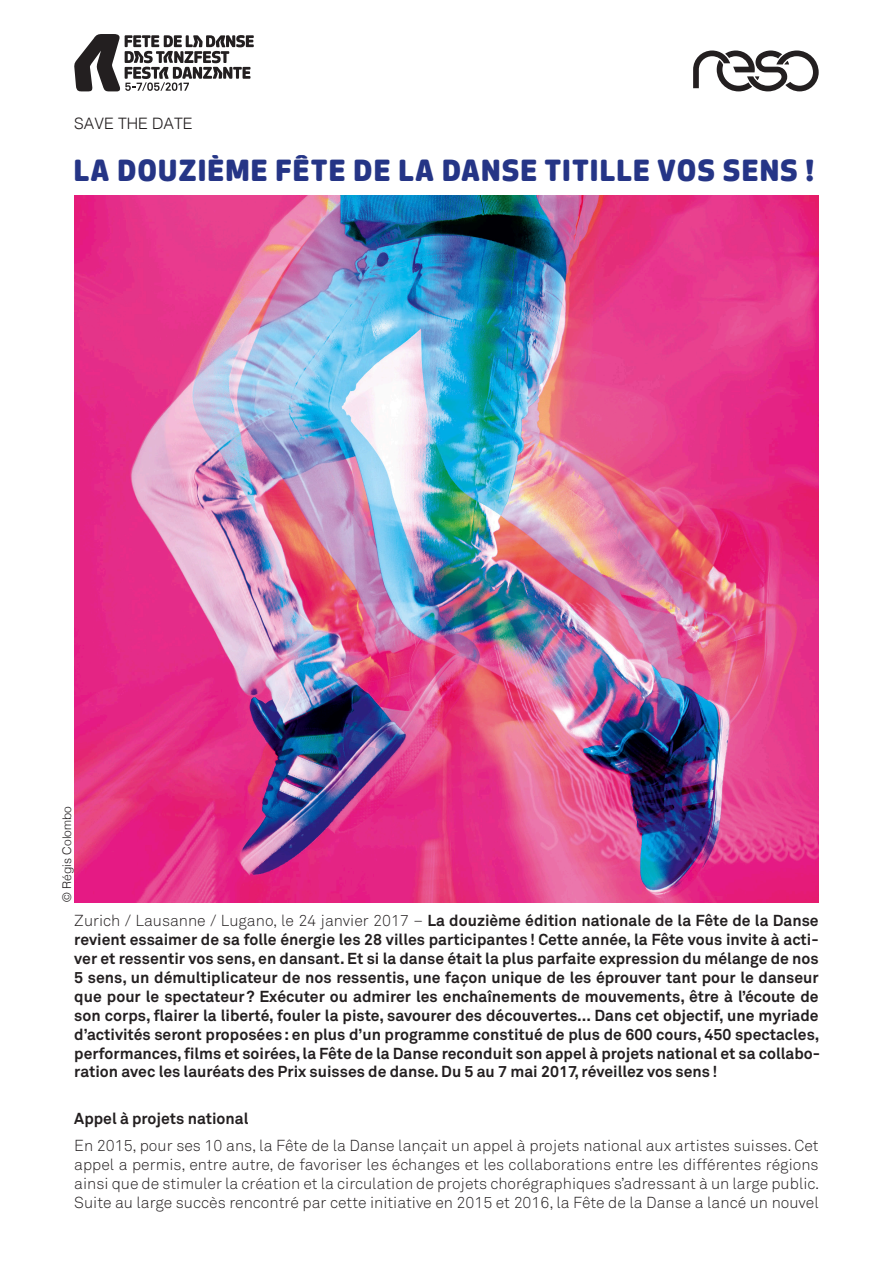
<style>
.page{position:relative;width:893px;height:1263px;background:#fff}
.page>*{position:absolute;margin:0;border:0;box-sizing:border-box;transform-origin:0 0}
.t1{font:800 28.5px "Apex Rounded";letter-spacing:.06em;color:#253586}
.t2{font:700 15.75px/18.9px "Akkurat";color:#231f20;text-align:justify}
.t3{font:300 15.75px/18.9px "Akkurat";color:#231f20;text-align:justify}
.t4{font:300 15.75px "Helvetica";color:#231f20}
.t5{font:300 12px "Helvetica";color:#231f20}
.s1{font-weight:300}
</style>
<div class="page">
<svg style="left:74px;top:34px;width:180px;height:57px"></svg>
<img style="left:75px;top:195px;width:744px;height:707px">
<svg style="left:693px;top:51px;width:126px;height:40px"></svg>
<p class="t4" style="left:74px;top:110px;width:120px">SAVE THE DATE</p>
<p class="t1" style="left:74px;top:154px;width:741px">LA DOUZIÈME FÊTE DE LA DANSE TITILLE VOS SENS !</p>
<p class="t5" style="left:57px;top:901px;width:97px;rotate:-90deg">© Régis Colombo</p>
<p class="t2" style="left:74px;top:911px;width:747px"><span class="s1">Zurich / Lausanne / Lugano, le 24 janvier 2017 –</span> La douzième édition nationale de la Fête de la Danse revient essaimer de sa folle énergie les 28 villes participantes! Cette année, la Fête vous invite à acti&shy;ver et ressentir vos sens, en dansant. Et si la danse était la plus parfaite expression du mélange de nos 5 sens, un démultiplicateur de nos ressentis, une façon unique de les éprouver tant pour le danseur que pour le spectateur? Exécuter ou admirer les enchaînements de mouvements, être à l’écoute de son corps, flairer la liberté, fouler la piste, savourer des découvertes... Dans cet objectif, une myriade d’activités seront proposées: en plus d’un programme constitué de plus de 600 cours, 450 spectacles, performances, films et soirées, la Fête de la Danse reconduit son appel à projets national et sa collabo&shy;ration avec les lauréats des Prix suisses de danse. Du 5 au 7 mai 2017, réveillez vos sens!</p>
<p class="t2" style="left:74px;top:1108px;width:176px">Appel à projets national</p>
<p class="t3" style="left:74px;top:1136px;width:747px">En 2015, pour ses 10 ans, la Fête de la Danse lançait un appel à projets national aux artistes suisses. Cet appel a permis, entre autre, de favoriser les échanges et les collaborations entre les différentes régions ainsi que de stimuler la création et la circulation de projets chorégraphiques s’adressant à un large public.<br>Suite au large succès rencontré par cette initiative en 2015 et 2016, la Fête de la Danse a lancé un nouvel</p>
</div>
